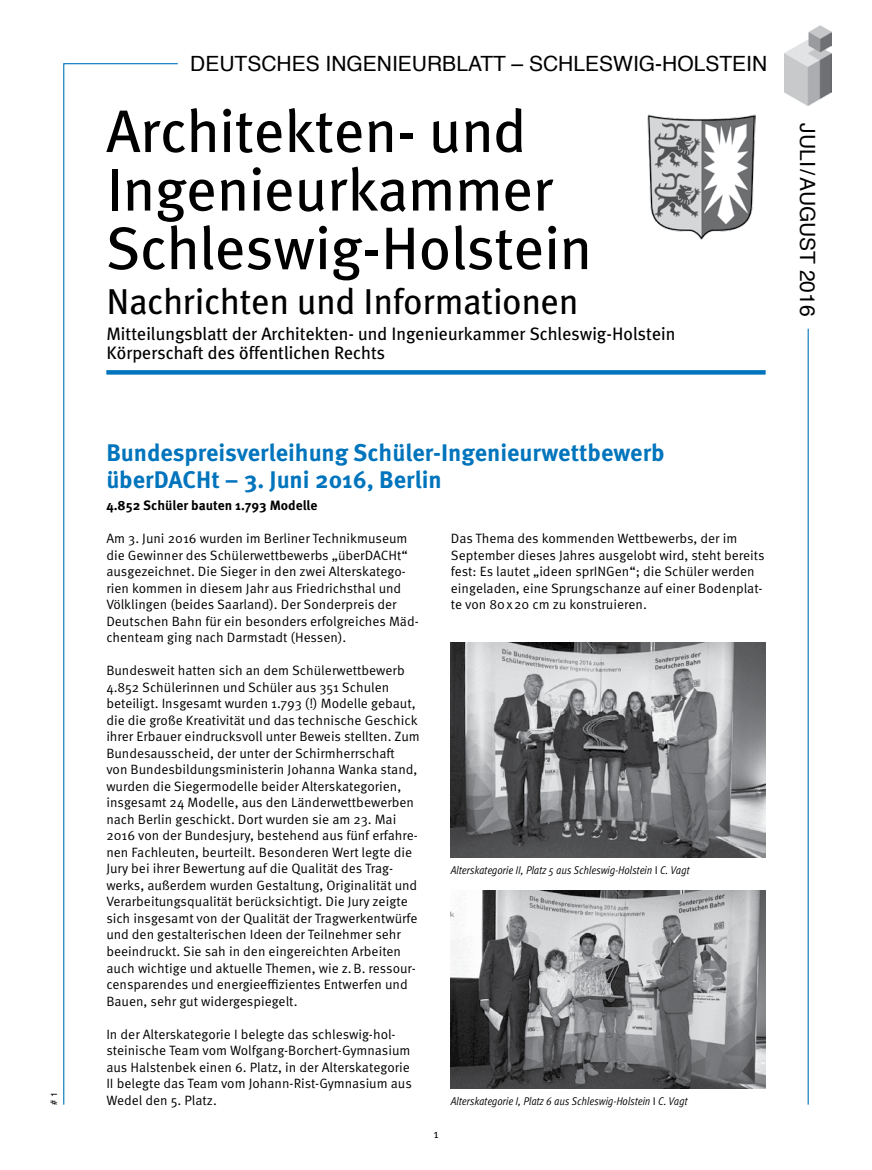
<style>
.page{position:relative;width:872px;height:1170px;background:#fff}
.page>*{position:absolute;margin:0;border:0;box-sizing:border-box;transform-origin:0 0}
.t1{font:60px/58.5px "Meta Plus";color:#000}
.t2{font:36px "Meta Plus";color:#000}
.t3{font:700 24px/27px "Meta OT";color:#0074bc}
.t4{font:21px "Helvetica";color:#000}
.t5{font:18px/19.5px "Meta Plus";color:#000}
.t6{font:13.5px/16.5px "Meta OT Norm";color:#000}
.t7{font:700 13.5px "Meta OT";color:#000}
.t8{font:12px "Meta OT Norm";color:#000}
.t9{font:11.25px "Meta OT Cond Norm Ita";color:#000}
.t10{font:9px "Helvetica";color:#000}
.s1{font-family:"Meta OT Norm"}
</style>
<div class="page">
<img style="left:784px;top:26px;width:47px;height:79px">
<hr style="left:807px;top:329px;width:1px;height:775px;background:#0074bc">
<svg style="left:63px;top:63px;width:116px;height:1042px"></svg>
<svg style="left:106px;top:370px;width:659px;height:4px;background:#0978be"></svg>
<img style="left:647px;top:115px;width:109px;height:124px">
<img style="left:451px;top:642px;width:314px;height:215px">
<img style="left:451px;top:890px;width:314px;height:198px">
<p class="t10" style="left:47px;top:1104px;width:14px;rotate:-90deg"># 1</p>
<h3 class="t4" style="left:190px;top:47px;width:578px">DEUTSCHES INGENIEURBLATT – SCHLESWIG-HOLSTEIN</h3>
<h1 class="t1" style="left:106px;top:101px;width:487px">Architekten- und<br>Ingenieurkammer<br>Schleswig-Holstein</h1>
<h2 class="t2" style="left:106px;top:281px;width:473px">Nachrichten und Informationen</h2>
<h3 class="t5" style="left:106px;top:323px;width:570px">Mitteilungsblatt der Architekten- und Ingenieurkammer Schleswig-Holstein<br>Körperschaft des öffentlichen Rechts</h3>
<h3 class="t3" style="left:106px;top:439px;width:560px">Bundespreisverleihung Schüler-Ingenieurwettbewerb überDACHt – 3. Juni 2016, Berlin</h3>
<p class="t7" style="left:106px;top:497px;width:213px">4.852 Schüler bauten 1.793 Modelle</p>
<p class="t6" style="left:106px;top:530px;width:314px">Am 3. Juni 2016 wurden im Berliner Technikmuseum die Gewinner des Schülerwettbewerbs „überDACHt“ ausgezeichnet. Die Sieger in den zwei Alterskatego&shy;rien kommen in diesem Jahr aus Friedrichsthal und Völklingen (beides Saarland). Der Sonderpreis der Deutschen Bahn für ein besonders erfolgreiches Mäd&shy;chenteam ging nach Darmstadt (Hessen).</p>
<p class="t6" style="left:106px;top:662px;width:315px">Bundesweit hatten sich an dem Schülerwettbewerb 4.852 Schülerinnen und Schüler aus 351 Schulen beteiligt. Insgesamt wurden 1.793 (!) Modelle gebaut, die die große Kreativität und das technische Geschick ihrer Erbauer eindrucksvoll unter Beweis stellten. Zum Bundesausscheid, der unter der Schirmherrschaft<br>von Bundesbildungsministerin Johanna Wanka stand, wurden die Siegermodelle beider Alterskategorien, insgesamt 24 Modelle, aus den Länderwettbewerben nach Berlin geschickt. Dort wurden sie am 23. Mai 2016 von der Bundesjury, bestehend aus fünf erfahre&shy;nen Fachleuten, beurteilt. Besonderen Wert legte die Jury bei ihrer Bewertung auf die Qualität des Trag&shy;werks, außerdem wurden Gestaltung, Originalität und Verarbeitungsqualität berücksichtigt. Die Jury zeigte sich insgesamt von der Qualität der Tragwerkentwürfe und den gestalterischen Ideen der Teilnehmer sehr beeindruckt. Sie sah in den eingereichten Arbeiten auch wichtige und aktuelle Themen, wie z.B. ressour&shy;censparendes und energieeffizientes Entwerfen und Bauen, sehr gut widergespiegelt.</p>
<p class="t6" style="left:106px;top:1025px;width:307px">In der Alterskategorie I belegte das schleswig-hol&shy;steinische Team vom Wolfgang-Borchert-Gymnasium aus Halstenbek einen 6. Platz, in der Alterskategorie II belegte das Team vom Johann-Rist-Gymnasium aus Wedel den 5. Platz.</p>
<p class="t6" style="left:451px;top:530px;width:315px">Das Thema des kommenden Wettbewerbs, der im September dieses Jahres ausgelobt wird, steht bereits fest: Es lautet „ideen sprINGen“; die Schüler werden eingeladen, eine Sprungschanze auf einer Bodenplat&shy;te von 80x20 cm zu konstruieren.</p>
<p class="t9" style="left:451px;top:862px;width:240px">Alterskategorie II, Platz 5 aus Schleswig-Holstein <span class="s1">I</span> C. Vagt</p>
<p class="t8" style="left:433px;top:1126px;width:7px">1</p>
<p class="t9" style="left:451px;top:1093px;width:238px">Alterskategorie I, Platz 6 aus Schleswig-Holstein <span class="s1">I</span> C. Vagt</p>
<h3 class="t4" style="left:824px;top:123px;width:194px;rotate:90deg">JULI/AUGUST 2016</h3>
</div>
